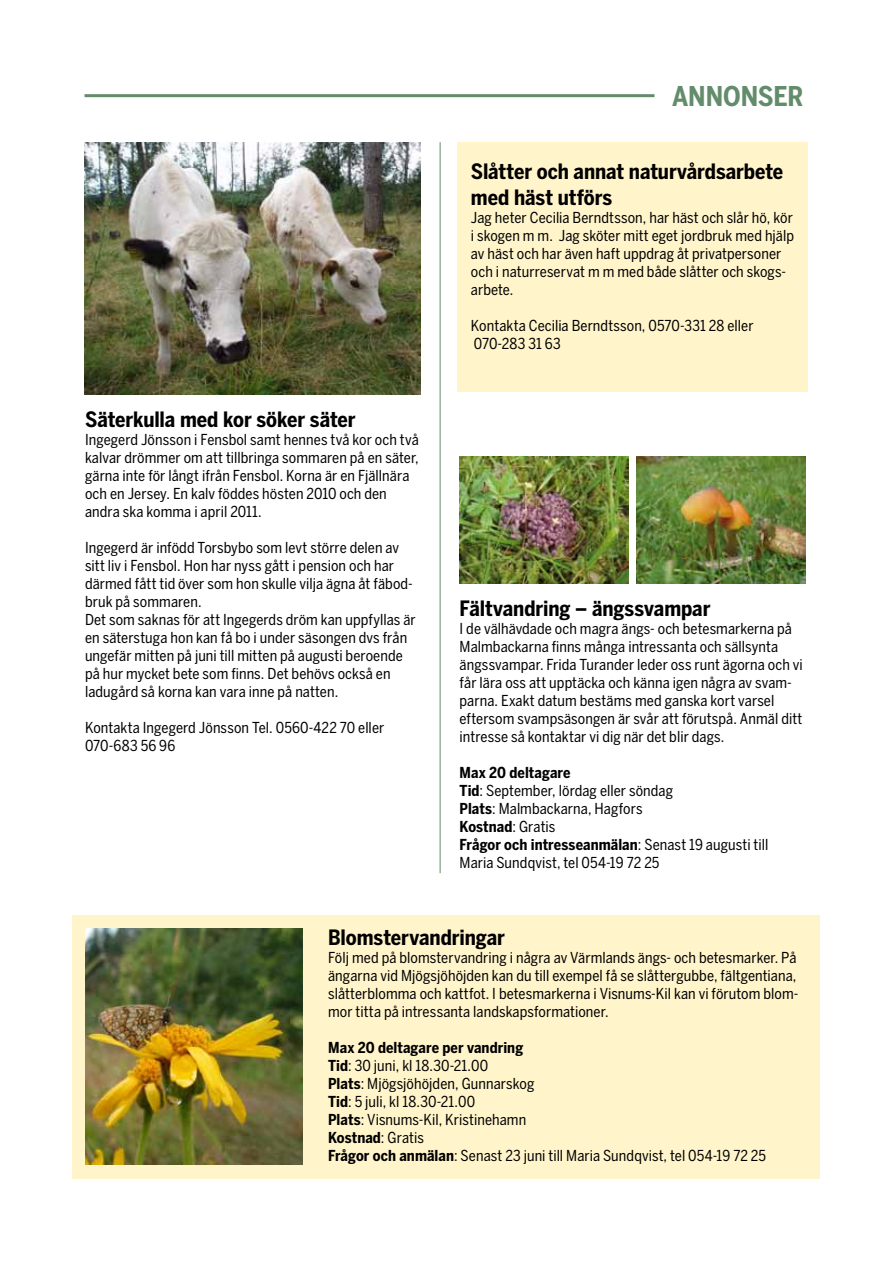
<style>
.page{position:relative;width:893px;height:1263px;background:#fff}
.page>*{position:absolute;margin:0;border:0;box-sizing:border-box;transform-origin:0 0}
.t1{font:700 27px "Benton Sans Cond";letter-spacing:-.005em;color:#638c6b}
.t2{font:700 21px/25.2px "Benton Sans Cond";letter-spacing:-.005em;color:#000}
.t3{font:15px/18px "Benton Sans Cond";letter-spacing:.005em;color:#000}
.s1{font-weight:700}
</style>
<div class="page">
<div style="left:72px;top:916px;width:748px;height:263px;background:#fff4ca"></div>
<div style="left:457px;top:142px;width:351px;height:249px;background:#fff4ca"></div>
<img style="left:85px;top:142px;width:336px;height:253px">
<img style="left:460px;top:456px;width:168px;height:127px">
<img style="left:636px;top:456px;width:170px;height:127px">
<img style="left:85px;top:928px;width:218px;height:236px">
<hr style="left:440px;top:142px;width:1px;height:731px;background:#638c6b">
<hr style="left:85px;top:94px;width:569px;height:3px;background:#638c6b">
<h1 class="t1" style="left:672px;top:81px;width:133px">ANNONSER</h1>
<h2 class="t2" style="left:85px;top:406px;width:272px">Säterkulla med kor söker säter</h2>
<p class="t3" style="left:85px;top:430px;width:335px">Ingegerd Jönsson i Fensbol samt hennes två kor och två kalvar drömmer om att tillbringa sommaren på en säter, gärna inte för långt ifrån Fensbol. Korna är en Fjällnära och en Jersey. En kalv föddes hösten 2010 och den andra ska komma i april 2011.</p>
<p class="t3" style="left:85px;top:538px;width:332px">Ingegerd är infödd Torsbybo som levt större delen av sitt liv i Fensbol. Hon har nyss gått i pension och har därmed fått tid över som hon skulle vilja ägna åt fäbod&shy;bruk på sommaren.<br>Det som saknas för att Ingegerds dröm kan uppfyllas är en säterstuga hon kan få bo i under säsongen dvs från ungefär mitten på juni till mitten på augusti beroende på hur mycket bete som finns. Det behövs också en ladugård så korna kan vara inne på natten.</p>
<p class="t3" style="left:85px;top:718px;width:301px">Kontakta Ingegerd Jönsson Tel. 0560-422 70 eller<br>070-683 56 96</p>
<h2 class="t2" style="left:471px;top:159px;width:314px">Slåtter och annat naturvårdsarbete med häst utförs</h2>
<p class="t3" style="left:471px;top:208px;width:325px">Jag heter Cecilia Berndtsson, har häst och slår hö, kör i skogen m m. Jag sköter mitt eget jordbruk med hjälp av häst och har även haft uppdrag åt privatpersoner och i naturreservat m m med både slåtter och skogs&shy;arbete.</p>
<p class="t3" style="left:471px;top:316px;width:284px">Kontakta Cecilia Berndtsson, 0570-331 28 eller<br>070-283 31 63</p>
<h2 class="t2" style="left:460px;top:595px;width:252px">Fältvandring – ängssvampar</h2>
<p class="t3" style="left:460px;top:619px;width:345px">I de välhävdade och magra ängs- och betesmarkerna på Malmbackarna finns många intressanta och sällsynta ängssvampar. Frida Turander leder oss runt ägorna och vi får lära oss att upptäcka och känna igen några av svam&shy;parna. Exakt datum bestäms med ganska kort varsel eftersom svampsäsongen är svår att förutspå. Anmäl ditt intresse så kontaktar vi dig när det blir dags.</p>
<p class="t3" style="left:460px;top:763px;width:310px"><span class="s1">Max 20 deltagare<br>Tid</span>: September, lördag eller söndag<br><span class="s1">Plats</span>: Malmbackarna, Hagfors<br><span class="s1">Kostnad</span>: Gratis<br><span class="s1">Frågor och intresseanmälan</span>: Senast 19 augusti till<br>Maria Sundqvist, tel 054-19 72 25</p>
<h2 class="t2" style="left:328px;top:924px;width:178px">Blomstervandringar</h2>
<p class="t3" style="left:328px;top:948px;width:472px">Följ med på blomstervandring i några av Värmlands ängs- och betesmarker. På ängarna vid Mjögsjöhöjden kan du till exempel få se slåttergubbe, fältgentiana, slåtterblomma och kattfot. I betesmarkerna i Visnums-Kil kan vi förutom blom&shy;mor titta på intressanta landskapsformationer.</p>
<p class="t3" style="left:328px;top:1038px;width:439px"><span class="s1">Max 20 deltagare per vandring<br>Tid</span>: 30 juni, kl 18.30-21.00<br><span class="s1">Plats</span>: Mjögsjöhöjden, Gunnarskog<br><span class="s1">Tid</span>: 5 juli, kl 18.30-21.00<br><span class="s1">Plats</span>: Visnums-Kil, Kristinehamn<br><span class="s1">Kostnad</span>: Gratis<br><span class="s1">Frågor och anmälan</span>: Senast 23 juni till Maria Sundqvist, tel 054-19 72 25</p>
</div>
